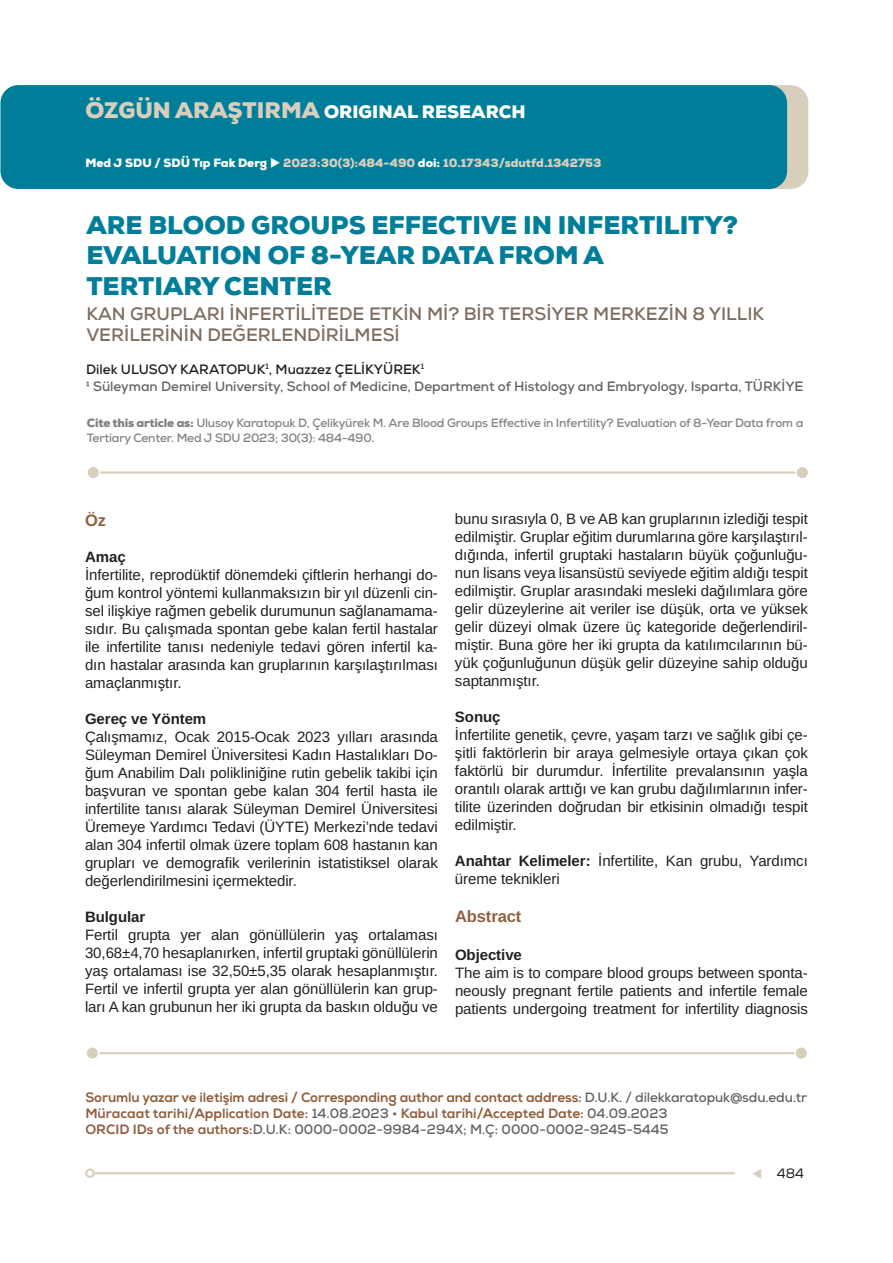
<style>
.page{position:relative;width:893px;height:1263px;background:#fff}
.page>*{position:absolute;margin:0;border:0;box-sizing:border-box;transform-origin:0 0}
.t1{font:900 25.5px/30.6px "Nexa";color:#007e99}
.t2{font:700 18px/21.6px "Nexa";color:#7c6d60}
.t3{font:900 18px "Nexa";color:#fff}
.t4{font:700 16.5px "Arimo";letter-spacing:-.005em;color:#8f5f3f}
.t5{font:15px/18px "Arimo";letter-spacing:-.005em;color:#231f20;text-align:justify}
.t6{font:700 15px "Arimo";letter-spacing:-.005em;color:#231f20}
.t7{font:800 13.5px/16.2px "Nexa";letter-spacing:-.01em;color:#8f5f3f}
.t8{font:700 13.5px/17.4px "Nexa";color:#636366}
.t9{font:13.5px "Nexa";color:#231f20}
.t10{font:700 12px/14.4px "Nexa";letter-spacing:-.015em;color:#808285}
.t11{font:900 12px "Nexa";color:#d8cebc}
.s1{font-size:22.5px;color:#d8cebc}
.s2{color:#fff}
.s3{color:#231f20}
.s4{font-weight:900}
.s5{font-weight:700}
.s6{font-weight:700;color:#636366}
.s7{color:#d8cebc}
</style>
<div class="page">
<hr style="left:94px;top:1172px;width:641px;height:2px;background:#d8cebc">
<div style="left:85px;top:1168px;width:10px;height:10px;border:2px solid #d8cebc;border-radius:50%"></div>
<div style="left:16px;top:85px;width:792px;height:104px;background:#d8cebc;border-radius:18px"></div>
<div style="left:0;top:85px;width:787px;height:104px;background:#007e99;border-radius:18px"></div>
<hr style="left:90px;top:1052px;width:715px;height:2px;background:#d8cebc">
<div style="left:86px;top:1047px;width:13px;height:12px;background:#d8cebc;border-radius:50%"></div>
<div style="left:85px;top:1046px;width:14px;height:14px;border:2px solid #fff;border-radius:50%"></div>
<div style="left:795px;top:1047px;width:13px;height:12px;background:#d8cebc;border-radius:50%"></div>
<div style="left:794px;top:1046px;width:14px;height:14px;border:2px solid #fff;border-radius:50%"></div>
<hr style="left:91px;top:471px;width:715px;height:3px;background:#d8cebc">
<div style="left:87px;top:466px;width:13px;height:13px;background:#d8cebc;border-radius:50%"></div>
<div style="left:86px;top:465px;width:14px;height:15px;border:2px solid #fff;border-radius:50%"></div>
<div style="left:796px;top:466px;width:13px;height:13px;background:#d8cebc;border-radius:50%"></div>
<div style="left:795px;top:465px;width:14px;height:15px;border:2px solid #fff;border-radius:50%"></div>
<p class="t3" style="left:85px;top:100px;width:442px"><span class="s1">ÖZGÜN ARAŞTIRMA</span> ORIGINAL RESEARCH</p>
<p class="t11" style="left:85px;top:155px;width:517px"><span class="s2">Med J SDU / SDÜ Tıp Fak Derg</span> <span class="s2">◆</span> 2023:30(3):484-490 <span class="s2">doi:</span> 10.17343/sdutfd.1342753</p>
<h1 class="t1" style="left:86px;top:210px;width:653px">ARE BLOOD GROUPS EFFECTIVE IN INFERTILITY?<br>EVALUATION OF 8-YEAR DATA FROM A<br>TERTIARY CENTER</h1>
<p class="t2" style="left:86px;top:302px;width:679px">KAN GRUPLARI İNFERTİLİTEDE ETKİN Mİ? BİR TERSİYER MERKEZİN 8 YILLIK<br>VERİLERİNİN DEĞERLENDİRİLMESİ</p>
<p class="t8" style="left:86px;top:360px;width:719px"><span class="s3">Dilek ULUSOY KARATOPUK</span><sup>1</sup><span class="s3">, Muazzez ÇELİKYÜREK</span><sup>1<br></sup>1 Süleyman Demirel University, School of Medicine, Department of Histology and Embryology, Isparta, TÜRKİYE</p>
<p class="t10" style="left:87px;top:416px;width:718px"><span class="s4">Cite this article as:</span> Ulusoy Karatopuk D, Çelikyürek M. Are Blood Groups Effective in Infertility? Evaluation of 8-Year Data from a<br>Tertiary Center. Med J SDU 2023; 30(3): 484-490.</p>
<p class="t4" style="left:85px;top:508px;width:23px">Öz</p>
<p class="t6" style="left:85px;top:546px;width:42px">Amaç</p>
<p class="t5" style="left:85px;top:566px;width:354px">İnfertilite, reprodüktif dönemdeki çiftlerin herhangi do&shy;ğum kontrol yöntemi kullanmaksızın bir yıl düzenli cin&shy;sel ilişkiye rağmen gebelik durumunun sağlanamama&shy;sıdır. Bu çalışmada spontan gebe kalan fertil hastalar ile infertilite tanısı nedeniyle tedavi gören infertil ka&shy;dın hastalar arasında kan gruplarının karşılaştırılması amaçlanmıştır.</p>
<p class="t6" style="left:85px;top:708px;width:123px">Gereç ve Yöntem</p>
<p class="t5" style="left:85px;top:728px;width:354px">Çalışmamız, Ocak 2015-Ocak 2023 yılları arasında Süleyman Demirel Üniversitesi Kadın Hastalıkları Do&shy;ğum Anabilim Dalı polikliniğine rutin gebelik takibi için başvuran ve spontan gebe kalan 304 fertil hasta ile infertilite tanısı alarak Süleyman Demirel Üniversitesi Üremeye Yardımcı Tedavi (ÜYTE) Merkezi’nde tedavi alan 304 infertil olmak üzere toplam 608 hastanın kan grupları ve demografik verilerinin istatistiksel olarak değerlendirilmesini içermektedir.</p>
<p class="t6" style="left:85px;top:906px;width:62px">Bulgular</p>
<p class="t5" style="left:85px;top:926px;width:354px">Fertil grupta yer alan gönüllülerin yaş ortalaması 30,68±4,70 hesaplanırken, infertil gruptaki gönüllülerin yaş ortalaması ise 32,50±5,35 olarak hesaplanmıştır.<br>Fertil ve infertil grupta yer alan gönüllülerin kan grup&shy;ları A kan grubunun her iki grupta da baskın olduğu ve</p>
<p class="t5" style="left:455px;top:510px;width:354px">bunu sırasıyla 0, B ve AB kan gruplarının izlediği tespit edilmiştir. Gruplar eğitim durumlarına göre karşılaştırıl&shy;dığında, infertil gruptaki hastaların büyük çoğunluğu&shy;nun lisans veya lisansüstü seviyede eğitim aldığı tespit edilmiştir. Gruplar arasındaki mesleki dağılımlara göre gelir düzeylerine ait veriler ise düşük, orta ve yüksek gelir düzeyi olmak üzere üç kategoride değerlendiril&shy;miştir. Buna göre her iki grupta da katılımcılarının bü&shy;yük çoğunluğunun düşük gelir düzeyine sahip olduğu saptanmıştır.</p>
<p class="t6" style="left:455px;top:706px;width:47px">Sonuç</p>
<p class="t5" style="left:455px;top:726px;width:354px">İnfertilite genetik, çevre, yaşam tarzı ve sağlık gibi çe&shy;şitli faktörlerin bir araya gelmesiyle ortaya çıkan çok faktörlü bir durumdur. İnfertilite prevalansının yaşla orantılı olarak arttığı ve kan grubu dağılımlarının infer&shy;tilite üzerinden doğrudan bir etkisinin olmadığı tespit edilmiştir.</p>
<p class="t5" style="left:455px;top:852px;width:354px"><span class="s5">Anahtar Kelimeler:</span> İnfertilite, Kan grubu, Yardımcı üreme teknikleri</p>
<p class="t4" style="left:455px;top:905px;width:68px">Abstract</p>
<p class="t6" style="left:455px;top:944px;width:68px">Objective</p>
<p class="t5" style="left:455px;top:964px;width:354px">The aim is to compare blood groups between sponta&shy;neously pregnant fertile patients and infertile female patients undergoing treatment for infertility diagnosis</p>
<p class="t7" style="left:85px;top:1089px;width:723px">Sorumlu yazar ve iletişim adresi / Corresponding author and contact address: <span class="s6">D.U.K. / dilekkaratopuk@sdu.edu.tr<br></span>Müracaat tarihi/Application Date: <span class="s6">14.08.2023 •</span> Kabul tarihi/Accepted Date: <span class="s6">04.09.2023<br></span>ORCID IDs of the authors:<span class="s6">D.U.K: 0000-0002-9984-294X; M.Ç: 0000-0002-9245-5445</span></p>
<p class="t9" style="left:752px;top:1165px;width:54px"><span class="s7">▼</span> 484</p>
</div>
